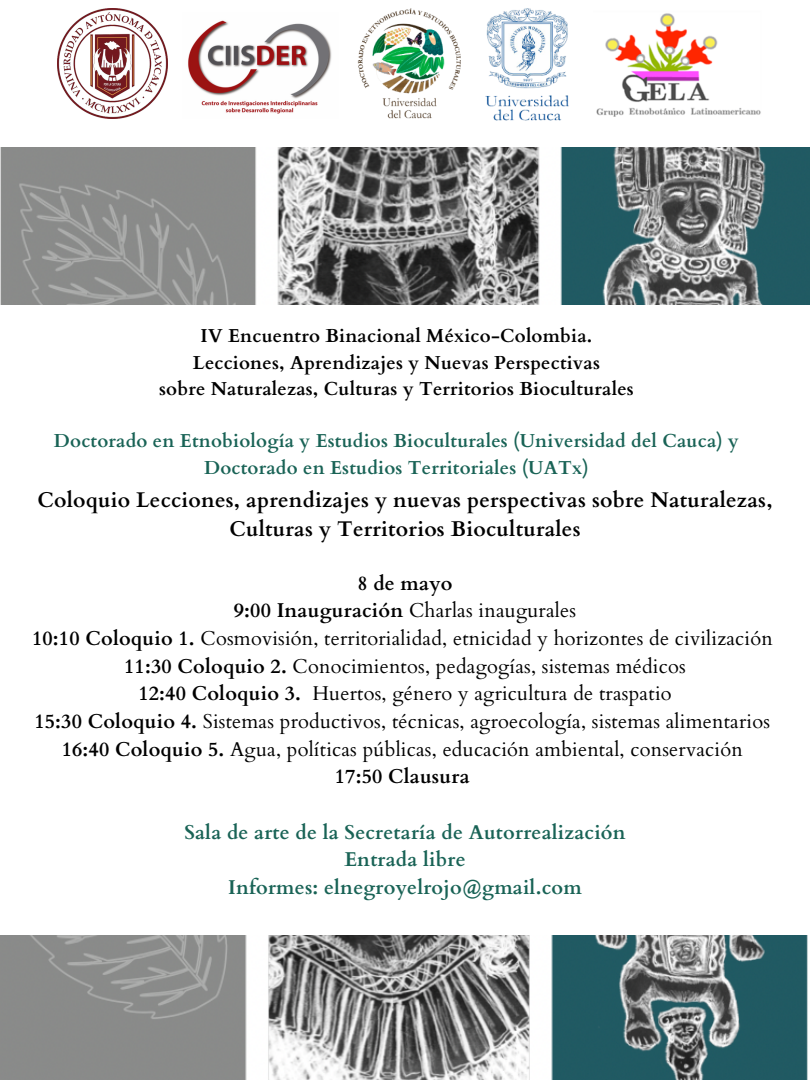
<style>
.page{position:relative;width:810px;height:1080px;background:#fff}
.page>*{position:absolute;margin:0;border:0;box-sizing:border-box;transform-origin:0 0}
.t1{font:700 21.25px/29.5px "Cardo";letter-spacing:.01em;color:#000;text-align:center}
.t2{font:20px/27.6px "Cardo";letter-spacing:.01em;color:#000;text-align:center}
.t3{font:700 20px/27.6px "Cardo";letter-spacing:.01em;color:#196356;text-align:center}
.t4{font:700 18.75px/26.2px "Cardo";letter-spacing:.01em;color:#000;text-align:center}
.t5{font:700 18.75px/26.2px "Cardo";letter-spacing:.01em;color:#196356;text-align:center}
.s1{font-weight:700}
</style>
<div class="page">
<img style="left:58px;top:8px;width:110px;height:110px">
<img style="left:188px;top:20px;width:144px;height:94px">
<img style="left:357px;top:8px;width:104px;height:111px">
<img style="left:485px;top:8px;width:84px;height:113px">
<img style="left:596px;top:13px;width:165px;height:104px">
<img style="left:0;top:936px;width:808px;height:144px">
<img style="left:0;top:148px;width:810px;height:156px">
<p class="t4" style="left:159px;top:323px;width:476px">IV Encuentro Binacional México-Colombia.<br>Lecciones, Aprendizajes y Nuevas Perspectivas<br>sobre Naturalezas, Culturas y Territorios Bioculturales</p>
<p class="t5" style="left:54px;top:428px;width:686px">Doctorado en Etnobiología y Estudios Bioculturales (Universidad del Cauca) y<br>Doctorado en Estudios Territoriales (UATx)</p>
<p class="t1" style="left:37px;top:485px;width:737px">Coloquio Lecciones, aprendizajes y nuevas perspectivas sobre Naturalezas,<br>Culturas y Territorios Bioculturales</p>
<p class="t2" style="left:32px;top:570px;width:742px"><span class="s1">8 de mayo<br>9:00 Inauguración</span> Charlas inaugurales<br><span class="s1">10:10 Coloquio 1.</span> Cosmovisión, territorialidad, etnicidad y horizontes de civilización <span class="s1">11:30 Coloquio 2.</span> Conocimientos, pedagogías, sistemas médicos<br><span class="s1">12:40 Coloquio 3.</span> Huertos, género y agricultura de traspatio<br><span class="s1">15:30 Coloquio 4.</span> Sistemas productivos, técnicas, agroecología, sistemas alimentarios <span class="s1">16:40 Coloquio 5.</span> Agua, políticas públicas, educación ambiental, conservación<br><span class="s1">17:50 Clausura</span></p>
<p class="t3" style="left:184px;top:818px;width:443px">Sala de arte de la Secretaría de Autorrealización<br>Entrada libre<br>Informes: elnegroyelrojo@gmail.com</p>
</div>
